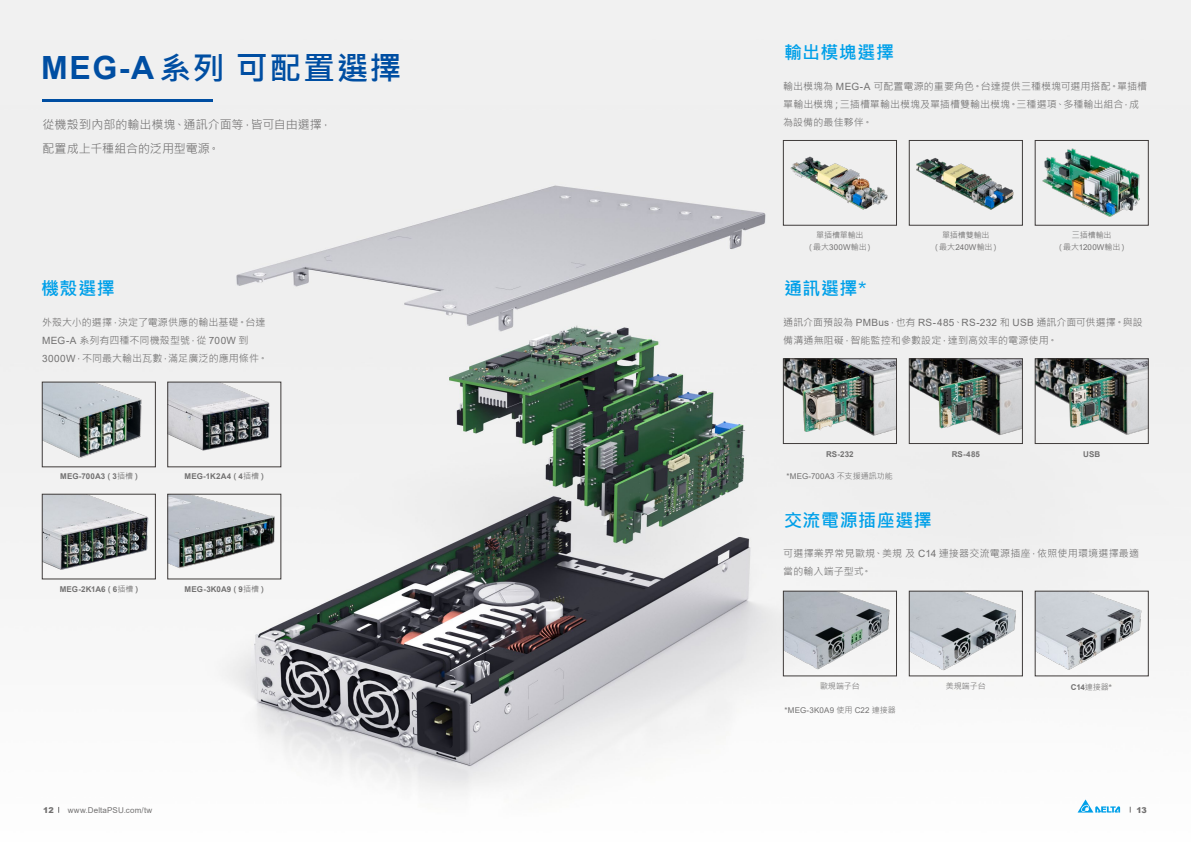
<style>
.page{position:relative;width:1191px;height:842px;background:#fff}
.page>*{position:absolute;margin:0;border:0;box-sizing:border-box;transform-origin:0 0}
.t1{font:700 32px "Microsoft Jheng Hei";letter-spacing:.05em;color:#004ea2}
.t2{font:700 18px "Microsoft Jheng Hei";letter-spacing:.03em;color:#00a0e9}
.t3{font:12px/24px "Microsoft Jheng Hei";color:#727171}
.t4{font:10px/18px "Microsoft Jheng Hei";letter-spacing:.01em;color:#727171}
.t5{font:700 8px "Arial";letter-spacing:.01em;color:#727171}
.t6{font:8px/12px "Microsoft Jheng Hei";letter-spacing:-.01em;color:#727171;text-align:center}
.t7{font:8px "Arial";letter-spacing:.02em;color:#727171}
.t8{font:900 8px "Arial";color:#727171}
.s1{font-family:"Arial"}
.s2{font-family:"Microsoft Jheng Hei"}
.s3{font-family:"Microsoft Jheng Hei";font-weight:400}
.s4{font-family:"Arial";font-weight:700}
</style>
<div class="page">
<img style="left:0;top:0;width:1191px;height:813px">
<hr style="left:43px;top:99px;width:170px;height:3px;background:#004ea2">
<img style="left:44px;top:384px;width:109px;height:81px">
<img style="left:170px;top:384px;width:109px;height:81px">
<img style="left:170px;top:496px;width:109px;height:81px">
<img style="left:44px;top:496px;width:109px;height:81px">
<div style="left:42px;top:494px;width:113px;height:85px;border:1px solid #3f3b3a"></div>
<svg style="left:1077px;top:799px;width:43px;height:13px"></svg>
<img style="left:785px;top:361px;width:109px;height:81px">
<div style="left:783px;top:359px;width:113px;height:85px;border:1px solid #3f3b3a"></div>
<img style="left:785px;top:593px;width:109px;height:81px">
<div style="left:783px;top:591px;width:113px;height:85px;border:1px solid #3f3b3a"></div>
<img style="left:785px;top:148px;width:109px;height:71px">
<div style="left:783px;top:140px;width:113px;height:85px;border:1px solid #3f3b3a"></div>
<img style="left:911px;top:361px;width:109px;height:81px">
<div style="left:909px;top:359px;width:113px;height:85px;border:1px solid #3f3b3a"></div>
<img style="left:911px;top:593px;width:109px;height:81px">
<div style="left:909px;top:591px;width:113px;height:85px;border:1px solid #3f3b3a"></div>
<img style="left:911px;top:150px;width:109px;height:68px">
<div style="left:909px;top:140px;width:113px;height:85px;border:1px solid #3f3b3a"></div>
<img style="left:1037px;top:361px;width:109px;height:81px">
<div style="left:1035px;top:359px;width:113px;height:85px;border:1px solid #3f3b3a"></div>
<img style="left:1037px;top:593px;width:109px;height:81px">
<div style="left:1035px;top:591px;width:113px;height:85px;border:1px solid #3f3b3a"></div>
<img style="left:1037px;top:142px;width:109px;height:80px">
<div style="left:1035px;top:140px;width:113px;height:85px;border:1px solid #3f3b3a"></div>
<h1 class="t1" style="left:41px;top:48px;width:362px"><span class="s1">MEG-A</span>系列 可配置選擇</h1>
<p class="t3" style="left:43px;top:113px;width:291px">從機殼到內部的輸出模塊、通訊介面等，皆可自由選擇，配置成上千種組合的泛用型電源。</p>
<h2 class="t2" style="left:41px;top:277px;width:75px">機殼選擇</h2>
<p class="t4" style="left:42px;top:313px;width:227px">外殼大小的選擇，決定了電源供應的輸出基礎。台達<br><span class="s1">MEG-A</span> 系列有四種不同機殼型號，從 <span class="s1">700W</span> 到<br><span class="s1">3000W</span>，不同最大輸出瓦數，滿足廣泛的應用條件。</p>
<p class="t5" style="left:60px;top:470px;width:79px">MEG-700A3 <span class="s2">(</span> 3<span class="s3">插槽</span> <span class="s2">)</span></p>
<p class="t5" style="left:60px;top:584px;width:80px">MEG-2K1A6 <span class="s2">(</span> 6<span class="s3">插槽</span> <span class="s2">)</span></p>
<p class="t5" style="left:185px;top:470px;width:81px">MEG-1K2A4 <span class="s2">(</span> 4<span class="s3">插槽</span> <span class="s2">)</span></p>
<p class="t5" style="left:185px;top:584px;width:81px">MEG-3K0A9 <span class="s2">(</span> 9<span class="s3">插槽</span> <span class="s2">)</span></p>
<h2 class="t2" style="left:784px;top:41px;width:111px">輸出模塊選擇</h2>
<p class="t4" style="left:783px;top:77px;width:365px">輸出模塊為 <span class="s1">MEG-A</span> 可配置電源的重要角色。台達提供三種模塊可選用搭配。單插槽單輸出模塊；三插槽單輸出模塊及單插槽雙輸出模塊。三種選項、多種輸出組合，成為設備的最佳夥伴。</p>
<p class="t6" style="left:806px;top:229px;width:68px">單插槽單輸出<br>（最大<span class="s1">300W</span>輸出）</p>
<p class="t6" style="left:932px;top:229px;width:68px">單插槽雙輸出<br>（最大<span class="s1">240W</span>輸出）</p>
<p class="t6" style="left:1056px;top:229px;width:72px">三插槽輸出<br>（最大<span class="s1">1200W</span>輸出）</p>
<h2 class="t2" style="left:784px;top:277px;width:84px">通訊選擇*</h2>
<p class="t4" style="left:783px;top:313px;width:361px">通訊介面預設為 <span class="s1">PMBus</span>，也有 <span class="s1">RS-485</span>、<span class="s1">RS-232</span> 和 <span class="s1">USB</span> 通訊介面可供選擇。與設備溝通無阻礙，智能監控和參數設定，達到高效率的電源使用。</p>
<p class="t5" style="left:826px;top:449px;width:29px">RS-232</p>
<p class="t7" style="left:786px;top:470px;width:108px">*MEG-700A3 <span class="s2">不支援通訊功能</span></p>
<p class="t5" style="left:951px;top:449px;width:30px">RS-485</p>
<p class="t5" style="left:1083px;top:449px;width:19px">USB</p>
<h2 class="t2" style="left:784px;top:509px;width:149px">交流電源插座選擇</h2>
<p class="t4" style="left:783px;top:544px;width:357px;line-height:18.4px">可選擇業界常見歐規、美規及 <span class="s1">C14</span> 連接器交流電源插座，依照使用環境選擇最適當的輸入端子型式。</p>
<p class="t6" style="left:820px;top:680px;width:41px">歐規端子台</p>
<p class="t7" style="left:784px;top:705px;width:113px">*MEG-3K0A9 <span class="s2">使用</span> C22 <span class="s2">連接器</span></p>
<p class="t6" style="left:946px;top:680px;width:41px">美規端子台</p>
<p class="t6" style="left:1070px;top:681px;width:43px"><span class="s4">C14</span>連接器*</p>
<p class="t8" style="left:43px;top:804px;width:12px">12</p>
<p class="t7" style="left:68px;top:804px;width:86px">www.DeltaPSU.com/tw</p>
<p class="t8" style="left:1136px;top:804px;width:12px">13</p>
</div>
